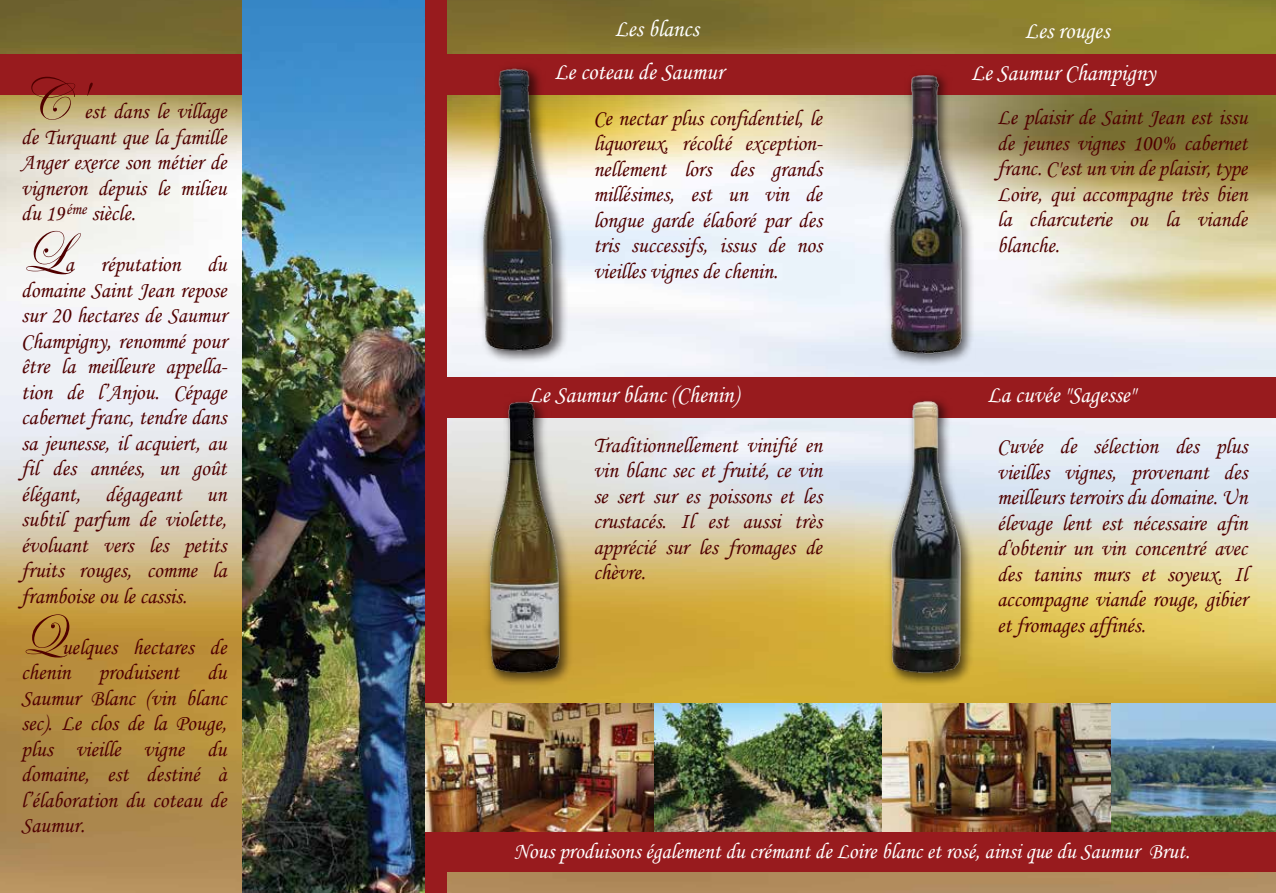
<style>
.page{position:relative;width:1276px;height:893px;background:#fff}
.page>*{position:absolute;margin:0;border:0;box-sizing:border-box;transform-origin:0 0}
.t1{font:60px "Edwardian Script ITC";color:#500000;scale:.96 1}
.t2{font:24px "Monotype Corsiva";color:#fff;scale:.96 1}
.t3{font:22.5px/25.5px "Monotype Corsiva";color:#500000;text-align:justify;scale:.96 1}
.t4{font:22.5px "Monotype Corsiva";color:#fff;scale:.96 1}
.s1{font-size:55.5px}
</style>
<div class="page">
<img style="left:0;top:0;width:1276px;height:893px">
<div style="left:404px;top:0;width:43px;height:893px;background:#981b1e"></div>
<div style="left:0;top:54px;width:1276px;height:40px;background:#981b1e"></div>
<div style="left:446px;top:377px;width:830px;height:41px;background:#981b1e"></div>
<div style="left:444px;top:831px;width:832px;height:41px;background:#981b1e"></div>
<img style="left:243px;top:0;width:181px;height:893px">
<img style="left:425px;top:703px;width:851px;height:128px">
<img style="left:474px;top:94px;width:100px;height:275px">
<img style="left:470px;top:67px;width:92px;height:291px">
<img style="left:480px;top:418px;width:97px;height:273px">
<img style="left:476px;top:400px;width:94px;height:278px">
<img style="left:880px;top:94px;width:101px;height:278px">
<img style="left:878px;top:74px;width:90px;height:289px">
<img style="left:880px;top:418px;width:99px;height:273px">
<img style="left:880px;top:400px;width:89px;height:278px">
<h1 class="t1" style="left:21px;top:67px;width:67px">C<span class="s1">'</span></h1>
<p class="t3" style="left:21px;top:99px;width:215px;text-indent:63px">est dans le village de Turquant que la famille Anger exerce son métier de vigneron depuis le milieu du 19<sup>éme</sup> siècle.</p>
<h1 class="t1" style="left:21px;top:220px;width:47px">L</h1>
<p class="t3" style="left:21px;top:252px;width:215px;text-indent:44px">a réputation du domaine Saint Jean repose sur 20 hectares de Saumur Champigny, renommé pour être la meilleure appella&shy;tion de l’Anjou. Cépage cabernet franc, tendre dans sa jeunesse, il acquiert, au fil des années, un goût élégant, dégageant un subtil parfum de violette, évoluant vers les petits fruits rouges, comme la framboise ou le cassis.</p>
<h1 class="t1" style="left:21px;top:603px;width:44px">Q</h1>
<p class="t3" style="left:21px;top:634px;width:215px;text-indent:40px">uelques hectares de chenin produisent du Saumur Blanc (vin blanc sec). Le clos de la Pouge, plus vieille vigne du domaine, est destiné à l’élaboration du coteau de Saumur.</p>
<p class="t2" style="left:614px;top:14px;width:89px">Les blancs</p>
<p class="t2" style="left:1024px;top:16px;width:90px">Les rouges</p>
<p class="t2" style="left:554px;top:57px;width:178px">Le coteau de Saumur</p>
<p class="t2" style="left:970px;top:58px;width:194px">Le Saumur Champigny</p>
<p class="t3" style="left:593px;top:105px;width:240px">Ce nectar plus confidentiel, le liquoreux, récolté exception&shy;nellement lors des grands millésimes, est un vin de longue garde élaboré par des tris successifs, issus de nos vieilles vignes de chenin.</p>
<p class="t3" style="left:997px;top:105px;width:262px">Le plaisir de Saint Jean est issu de jeunes vignes 100% cabernet franc. C'est un vin de plaisir, type Loire, qui accompagne très bien la charcuterie ou la viande blanche.</p>
<p class="t2" style="left:528px;top:380px;width:220px">Le Saumur blanc (Chenin)</p>
<p class="t2" style="left:987px;top:380px;width:155px">La cuvée "Sagesse"</p>
<p class="t3" style="left:593px;top:432px;width:240px">Traditionnellement vinifié en vin blanc sec et fruité, ce vin se sert sur es poissons et les crustacés. Il est aussi très apprécié sur les fromages de chèvre.</p>
<p class="t3" style="left:997px;top:434px;width:262px">Cuvée de sélection des plus vieilles vignes, provenant des meilleurs terroirs du domaine. Un élevage lent est nécessaire afin d'obtenir un vin concentré avec des tanins murs et soyeux. Il accompagne viande rouge, gibier et fromages affinés.</p>
<p class="t4" style="left:514px;top:837px;width:706px">Nous produisons également du crémant de Loire blanc et rosé, ainsi que du Saumur Brut.</p>
</div>
